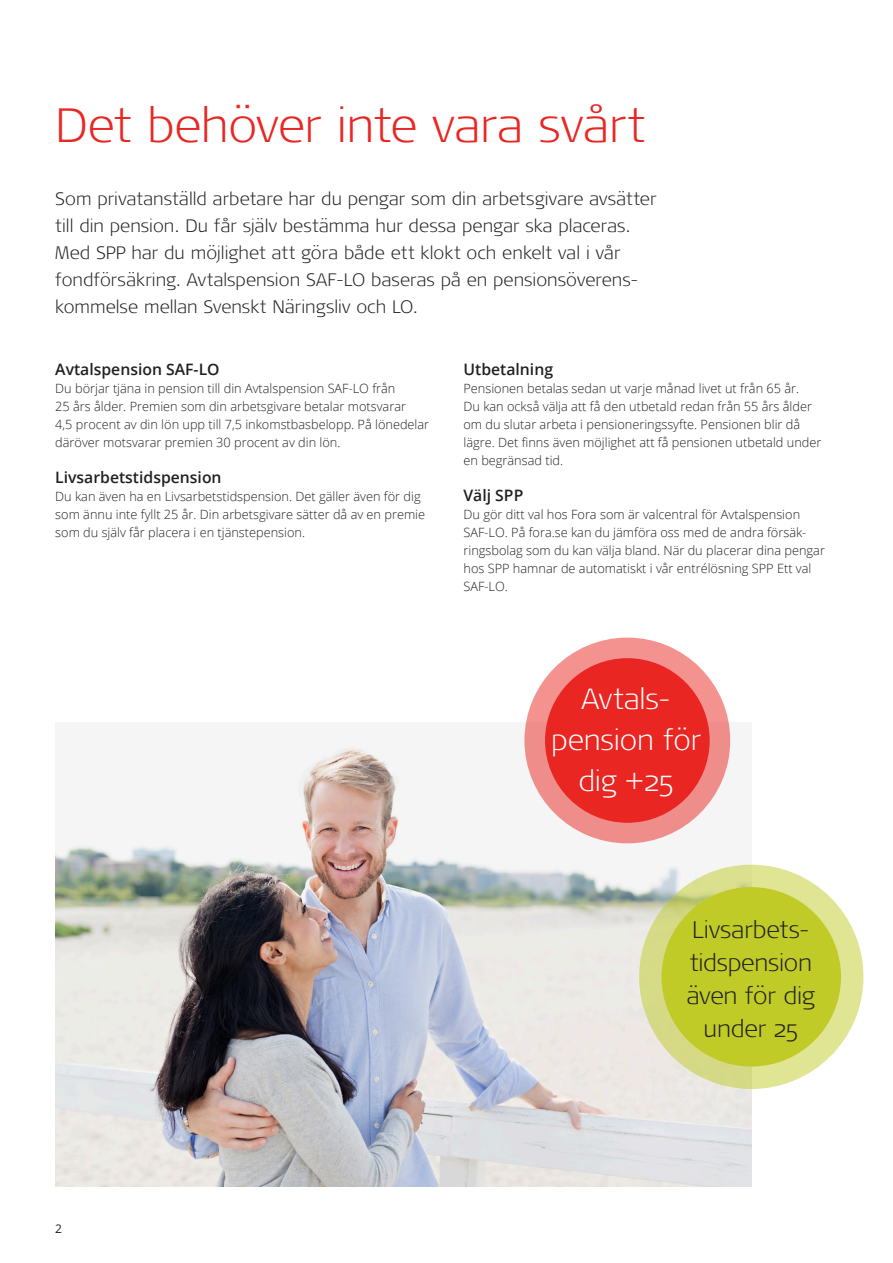
<style>
.page{position:relative;width:893px;height:1263px;background:#fff}
.page>*{position:absolute;margin:0;border:0;box-sizing:border-box;transform-origin:0 0}
.Rubrik_1_inlaga_32_4{font:300 expanded 48px "Signa Pro";letter-spacing:-.01em;color:#e92622}
.t1{font:300 expanded 29.1px/41px "Signa Pro";letter-spacing:-.005em;color:#fff;text-align:center}
.t2{font:300 expanded 24px/33px "Signa Pro";letter-spacing:-.01em;color:#231f20;text-align:center}
.Ingress_12_18{font:300 expanded 18px/27px "Signa Pro";color:#231f20}
.Mellanrubrik_1_10_5{font:600 15.75px "Open Sans";color:#231f20}
.Brödtext_1_8_5_12{font:300 12.75px/18px "Open Sans";color:#231f20}
.Mentors_namn_Diagram{font:12px "Open Sans";color:#231f20}
</style>
<div class="page">
<img style="left:55px;top:722px;width:696px;height:464px">
<div style="left:524px;top:638px;width:206px;height:205px;background:#ef8d8b;border-radius:50%"></div>
<div style="left:545px;top:658px;width:165px;height:165px;background:#e92622;border-radius:50%"></div>
<svg style="left:639px;top:865px;width:224px;height:224px;background:#d9de8b"></svg>
<div style="left:662px;top:887px;width:179px;height:179px;background:#c0cb27;border-radius:50%"></div>
<p class="Rubrik_1_inlaga_32_4" style="left:55px;top:92px;width:592px">Det behöver inte vara svårt</p>
<p class="Ingress_12_18" style="left:55px;top:184px;width:603px">Som privatanställd arbetare har du pengar som din arbetsgivare avsätter till din pension. Du får själv bestämma hur dessa pengar ska placeras.<br>Med SPP har du möjlighet att göra både ett klokt och enkelt val i vår fondförsäkring. Avtalspension SAF-LO baseras på en pensionsöverens&shy;kommelse mellan Svenskt Näringsliv och LO.</p>
<p class="Mellanrubrik_1_10_5" style="left:55px;top:358px;width:166px">Avtalspension SAF-LO</p>
<p class="Brödtext_1_8_5_12" style="left:55px;top:379px;width:375px">Du börjar tjäna in pension till din Avtalspension SAF-LO från<br>25 års ålder. Premien som din arbetsgivare betalar motsvarar<br>4,5 procent av din lön upp till 7,5 inkomstbasbelopp. På lönedelar däröver motsvarar premien 30 procent av din lön.</p>
<p class="Mellanrubrik_1_10_5" style="left:55px;top:466px;width:168px">Livsarbetstidspension</p>
<p class="Brödtext_1_8_5_12" style="left:55px;top:487px;width:371px">Du kan även ha en Livsarbetstidspension. Det gäller även för dig som ännu inte fyllt 25 år. Din arbetsgivare sätter då av en premie som du själv får placera i en tjänstepension.</p>
<p class="Mellanrubrik_1_10_5" style="left:463px;top:358px;width:91px">Utbetalning</p>
<p class="Brödtext_1_8_5_12" style="left:463px;top:379px;width:359px">Pensionen betalas sedan ut varje månad livet ut från 65 år.<br>Du kan också välja att få den utbetald redan från 55 års ålder om du slutar arbeta i pensioneringssyfte. Pensionen blir då lägre. Det finns även möjlighet att få pensionen utbetald under en begränsad tid.</p>
<p class="Mellanrubrik_1_10_5" style="left:463px;top:484px;width:61px">Välj SPP</p>
<p class="Brödtext_1_8_5_12" style="left:463px;top:505px;width:363px">Du gör ditt val hos Fora som är valcentral för Avtalspension SAF-LO. På fora.se kan du jämföra oss med de andra försäk&shy;ringsbolag som du kan välja bland. När du placerar dina pengar hos SPP hamnar de automatiskt i vår entrélösning SPP Ett val SAF-LO.</p>
<p class="t1" style="left:551px;top:677px;width:151px">Avtals&shy;pension för dig +25</p>
<p class="t2" style="left:687px;top:912px;width:130px">Livsarbets&shy;tidspension även för dig under 25</p>
<p class="Mentors_namn_Diagram" style="left:55px;top:1220px;width:8px">2</p>
</div>
